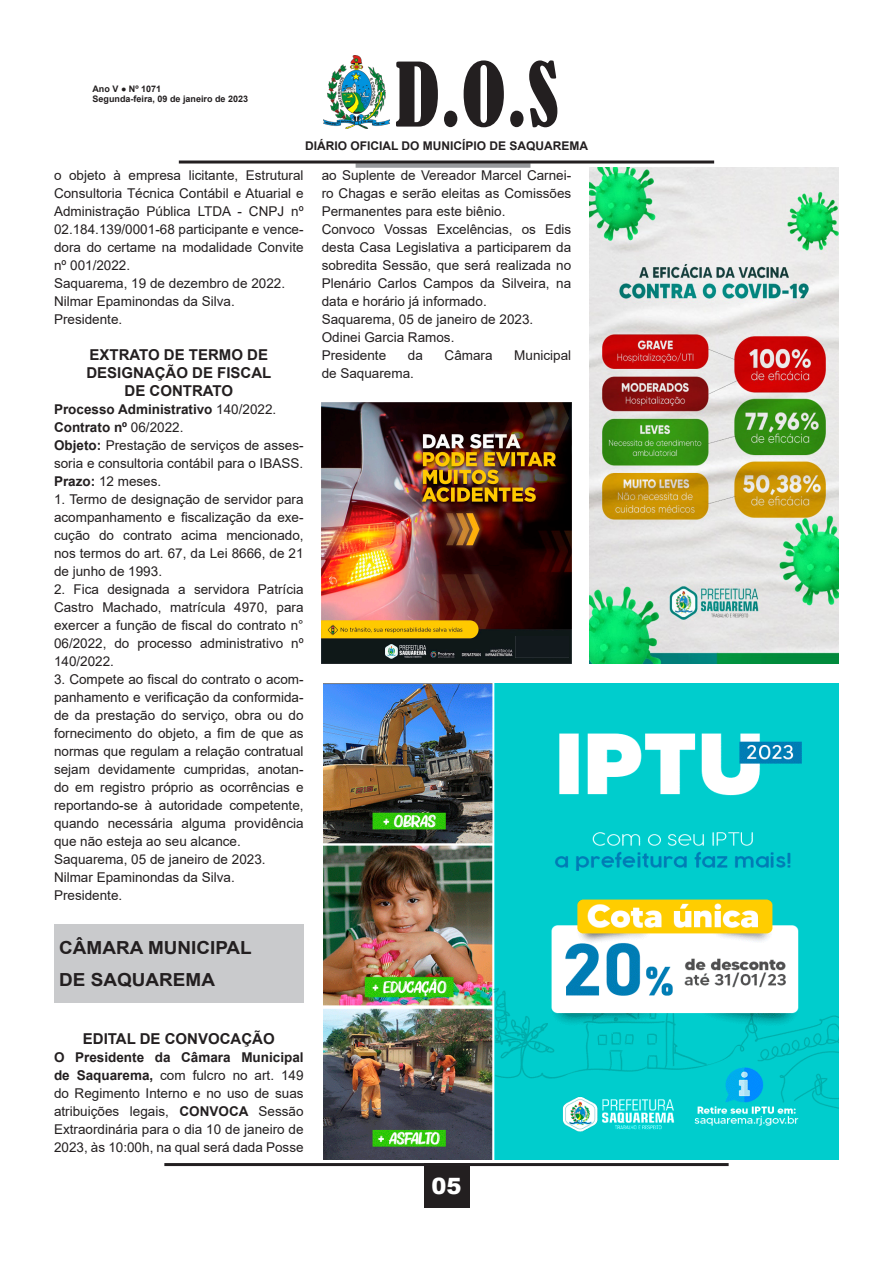
<style>
.page{position:relative;width:893px;height:1263px;background:#fff}
.page>*{position:absolute;margin:0;border:0;box-sizing:border-box;transform-origin:0 0}
.t1{font:condensed 82.5px "Bernard";color:#231f20}
.t2{font:900 22.5px "Arial";color:#fff}
.t3{font:700 18px "Arial";color:#231f20;scale:1.05 1}
.t4{font:700 15px "Arial";color:#231f20}
.t5{font:13.5px/18px "Arial";color:#231f20;text-align:justify}
.t6{font:700 13.5px "Arial";color:#231f20}
.t7{font:700 12px "Arial";color:#231f20}
.t8{font:700 9px/10.8px "Arial";color:#231f20}
.s1{font-weight:400}
.s2{font-weight:700}
</style>
<div class="page">
<hr style="left:164px;top:1163px;width:565px;height:3px;background:#231f20">
<div style="left:424px;top:1163px;width:45px;height:45px;background:#231f20"></div>
<img style="left:324px;top:55px;width:65px;height:73px">
<div style="left:356px;top:163px;width:174px;height:5px;background:#97999c"></div>
<hr style="left:179px;top:161px;width:535px;height:3px;background:#231f20">
<div style="left:54px;top:924px;width:249px;height:79px;background:#c9cacc"></div>
<img style="left:324px;top:683px;width:515px;height:477px">
<img style="left:322px;top:403px;width:249px;height:261px">
<img style="left:515px;top:636px;width:53px;height:22px">
<img style="left:589px;top:168px;width:250px;height:496px">
<p class="t8" style="left:92px;top:83px;width:157px">Ano V ● Nº 1071<br>Segunda-feira, 09 de janeiro de 2023</p>
<h1 class="t1" style="left:395px;top:47px;width:165px">D.O.S</h1>
<p class="t7" style="left:305px;top:137px;width:285px">DIÁRIO OFICIAL DO MUNICÍPIO DE SAQUAREMA</p>
<p class="t5" style="left:54px;top:166px;width:251px">o objeto à empresa licitante, Estrutural Consultoria Técnica Contábil e Atuarial e Administração Pública LTDA - CNPJ nº 02.184.139/0001-68 participante e vence&shy;dora do certame na modalidade Convite nº 001/2022.</p>
<p class="t5" style="left:54px;top:274px;width:233px">Saquarema, 19 de dezembro de 2022.</p>
<p class="t5" style="left:54px;top:292px;width:182px">Nilmar Epaminondas da Silva.</p>
<p class="t5" style="left:54px;top:310px;width:70px">Presidente.</p>
<p class="t4" style="left:90px;top:344px;width:180px">EXTRATO DE TERMO DE</p>
<p class="t4" style="left:86px;top:362px;width:187px">DESIGNAÇÃO DE FISCAL</p>
<p class="t4" style="left:125px;top:380px;width:110px">DE CONTRATO</p>
<p class="t6" style="left:54px;top:400px;width:224px">Processo Administrativo <span class="s1">140/2022.</span></p>
<p class="t6" style="left:54px;top:418px;width:131px">Contrato nº <span class="s1">06/2022.</span></p>
<p class="t5" style="left:54px;top:436px;width:251px"><span class="s2">Objeto:</span> Prestação de serviços de asses&shy;soria e consultoria contábil para o IBASS.</p>
<p class="t5" style="left:54px;top:472px;width:109px"><span class="s2">Prazo:</span> 12 meses.</p>
<p class="t5" style="left:54px;top:490px;width:251px">1. Termo de designação de servidor para acompanhamento e fiscalização da exe&shy;cução do contrato acima mencionado, nos termos do art. 67, da Lei 8666, de 21 de junho de 1993.</p>
<p class="t5" style="left:54px;top:580px;width:251px">2. Fica designada a servidora Patrícia Castro Machado, matrícula 4970, para exercer a função de fiscal do contrato n° 06/2022, do processo administrativo nº 140/2022.</p>
<p class="t5" style="left:54px;top:670px;width:251px">3. Compete ao fiscal do contrato o acom&shy;panhamento e verificação da conformida&shy;de da prestação do serviço, obra ou do fornecimento do objeto, a fim de que as normas que regulam a relação contratual sejam devidamente cumpridas, anotan&shy;do em registro próprio as ocorrências e reportando-se à autoridade competente, quando necessária alguma providência que não esteja ao seu alcance.</p>
<p class="t5" style="left:54px;top:850px;width:213px">Saquarema, 05 de janeiro de 2023.</p>
<p class="t5" style="left:54px;top:868px;width:182px">Nilmar Epaminondas da Silva.</p>
<p class="t5" style="left:54px;top:886px;width:70px">Presidente.</p>
<p class="t3" style="left:59px;top:935px;width:185px">CÂMARA MUNICIPAL</p>
<p class="t3" style="left:59px;top:966px;width:150px">DE SAQUAREMA</p>
<p class="t4" style="left:83px;top:1028px;width:193px">EDITAL DE CONVOCAÇÃO</p>
<p class="t5" style="left:54px;top:1048px;width:251px"><span class="s2">O Presidente da Câmara Municipal de Saquarema,</span> com fulcro no art. 149 do Regimento Interno e no uso de suas atribuições legais, <span class="s2">CONVOCA</span> Sessão Extraordinária para o dia 10 de janeiro de 2023, às 10:00h, na qual será dada Posse</p>
<p class="t5" style="left:322px;top:166px;width:251px">ao Suplente de Vereador Marcel Carnei&shy;ro Chagas e serão eleitas as Comissões Permanentes para este biênio.</p>
<p class="t5" style="left:322px;top:220px;width:251px">Convoco Vossas Excelências, os Edis desta Casa Legislativa a participarem da sobredita Sessão, que será realizada no Plenário Carlos Campos da Silveira, na data e horário já informado.</p>
<p class="t5" style="left:322px;top:310px;width:213px">Saquarema, 05 de janeiro de 2023.</p>
<p class="t5" style="left:322px;top:328px;width:134px">Odinei Garcia Ramos.</p>
<p class="t5" style="left:322px;top:346px;width:66px">Presidente</p>
<p class="t5" style="left:408px;top:346px;width:17px">da</p>
<p class="t5" style="left:445px;top:346px;width:50px">Câmara</p>
<p class="t5" style="left:514px;top:346px;width:59px">Municipal</p>
<p class="t5" style="left:322px;top:364px;width:94px">de Saquarema.</p>
<h2 class="t2" style="left:431px;top:1170px;width:32px">05</h2>
</div>
